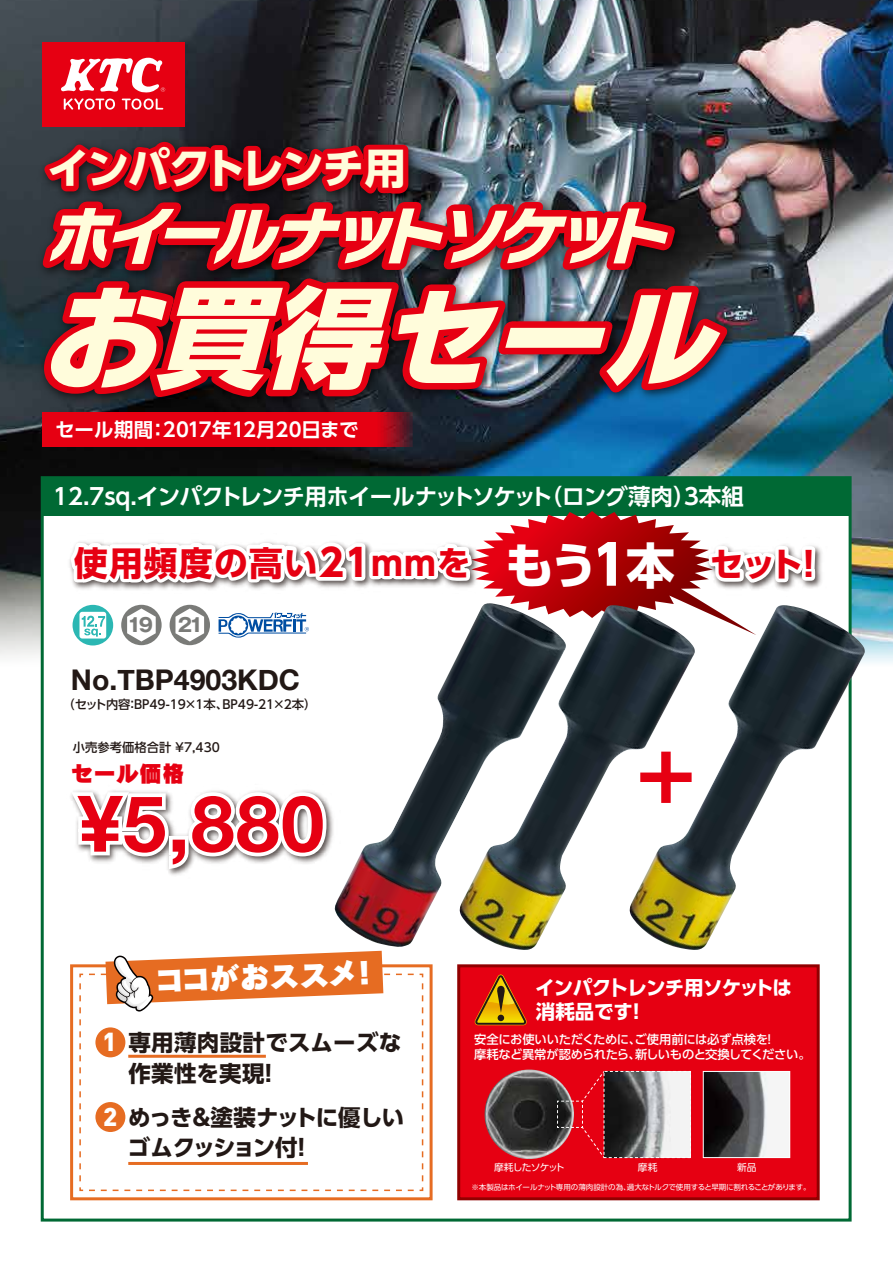
<style>
.page{position:relative;width:893px;height:1263px;background:#fff}
.page>*{position:absolute;margin:0;border:0;box-sizing:border-box;transform-origin:0 0}
.t1{font:italic 800 109.65px "UD Shin Go Pro";color:#fff}
.t2{font:700 78px "Helvetica Neue";color:#e60012}
.t3{font:700 75px "UD Shin Go Pro";color:#e60012}
.t4{font:italic 800 60.45px "Typelabo N Std";color:#fff}
.t5{font:700 42px "UD Shin Go Pro";letter-spacing:-.04em;color:#fff}
.t6{font:700 33.75px "UD Shin Go Pro";letter-spacing:.035em;color:#e60012}
.t7{font:30px "Rodin Pro UB";color:#fff}
.t8{font:700 28.5px "Helvetica Neue";color:#221815}
.t9{font:900 25.5px "DIN";color:#fff}
.t10{font:700 22.5px "UD Shin Go Pro De";letter-spacing:-.035em;color:#fff}
.t11{font:700 22.5px/30px "UD Shin Go Pro";letter-spacing:-.05em;color:#221815}
.t12{font:700 22.5px/31.5px "UD Shin Go Pro";color:#221815}
.t13{font:22.5px "Rodin Pro UB";letter-spacing:.015em;color:#e60012}
.t14{font:700 19.5px/24px "UD Shin Go Pro";letter-spacing:-.035em;color:#fff}
.t15{font:700 19.5px "UD Shin Go Pro De";color:#fff}
.t16{font:700 18.75px "Gothic MB101 Pro";color:#7a7b78}
.t17{font:500 12.3px/15.3px "UD Shin Go Pro";letter-spacing:-.025em;color:#fff}
.t18{font:500 12.3px "UD Shin Go Pro";color:#221815}
.t19{font:9.75px "UD Shin Go Pro";letter-spacing:-.075em;color:#fff}
.t20{font:7.5px "UD Shin Go Pro";letter-spacing:-.04em;color:#fff}
.s1{font-family:"Typelabo N Std"}
.s2{font-size:37.5px}
.s3{font-size:48.75px;color:#fff}
.s4{font-size:54.3px;color:#fff}
</style>
<div class="page">
<img style="left:0;top:0;width:893px;height:669px">
<div style="left:41px;top:476px;width:811px;height:745px;background:#fff;border:3px solid #006934"></div>
<div style="left:42px;top:478px;width:808px;height:38px;background:#006934"></div>
<div style="left:70px;top:964px;width:363px;height:236px;background:#fff;border:3px solid #e66c22"></div>
<div style="left:457px;top:964px;width:363px;height:236px;background:#e60012;border:3px solid #910000"></div>
<div style="left:42px;top:42px;width:142px;height:85px;background:#e60012"></div>
<svg style="left:61px;top:58px;width:104px;height:52px"></svg>
<svg style="left:42px;top:443px;width:371px;height:4px"></svg>
<img style="left:819px;top:548px;width:3px;height:38px">
<div style="left:73px;top:605px;width:40px;height:40px;background:#2bb7b3;border-radius:50%"></div>
<img style="left:485px;top:1069px;width:89px;height:90px;border-radius:45px">
<img style="left:605px;top:1073px;width:84px;height:83px">
<img style="left:705px;top:1073px;width:83px;height:83px">
<svg style="left:557px;top:1072px;width:48px;height:87px"></svg>
<div style="left:603px;top:1071px;width:88px;height:87px;border:1px dashed #fff"></div>
<div style="left:703px;top:1071px;width:87px;height:87px;border:1px solid #fff"></div>
<svg style="left:474px;top:974px;width:53px;height:52px"></svg>
<img style="left:334px;top:655px;width:124px;height:292px">
<img style="left:458px;top:641px;width:170px;height:309px">
<img style="left:628px;top:605px;width:239px;height:345px">
<img style="left:171px;top:776px;width:170px;height:127px">
<svg style="left:70px;top:787px;width:261px;height:87px"></svg>
<svg style="left:79px;top:951px;width:345px;height:241px"></svg>
<hr style="left:128px;top:1055px;width:138px;height:3px;background:#e66c22">
<hr style="left:128px;top:1162px;width:180px;height:3px;background:#e66c22">
<div style="left:95px;top:1027px;width:30px;height:30px;background:#e66c22;border-radius:50%"></div>
<div style="left:95px;top:1102px;width:30px;height:30px;background:#e66c22;border-radius:50%"></div>
<div style="left:121px;top:605px;width:41px;height:40px;background:#7a7b78;border-radius:50%"></div>
<div style="left:170px;top:605px;width:40px;height:40px;background:#7a7b78;border-radius:50%"></div>
<svg style="left:69px;top:511px;width:750px;height:130px"></svg>
<img style="left:28px;top:126px;width:401px;height:10px">
<img style="left:10px;top:261px;width:755px;height:182px">
<img style="left:28px;top:136px;width:722px;height:269px">
<h3 class="t5" style="left:47px;top:134px;width:360px">インパクトレンチ用</h3>
<h3 class="t4" style="left:47px;top:191px;width:641px">ホイールナットソケット</h3>
<h1 class="t1" style="left:42px;top:248px;width:717px"><span class="s1">お</span>買得セール</h1>
<h3 class="t15" style="left:55px;top:414px;width:305px">セール期間：2017年12月20日まで</h3>
<h3 class="t10" style="left:53px;top:478px;width:692px">12.7sq.インパクトレンチ用ホイールナットソケット（ロング薄肉）3本組</h3>
<h3 class="t6" style="left:74px;top:535px;width:753px">使用頻度の高い<span class="s2">21</span>mmを <span class="s3">もう</span><span class="s4">1</span><span class="s3">本</span> セット！</h3>
<h3 class="t16" style="left:127px;top:609px;width:27px">19</h3>
<h3 class="t16" style="left:178px;top:609px;width:27px">21</h3>
<h3 class="t8" style="left:71px;top:658px;width:231px">No.TBP4903KDC</h3>
<p class="t18" style="left:63px;top:694px;width:255px">（セット内容：BP49-19×1本、BP49-21×2本）</p>
<p class="t18" style="left:73px;top:737px;width:148px">小売参考価格合計 ￥7,430</p>
<h3 class="t13" style="left:71px;top:757px;width:115px">セール価格</h3>
<h2 class="t2" style="left:78px;top:763px;width:248px">¥5,880</h2>
<h3 class="t7" style="left:154px;top:959px;width:227px;rotate:-2deg">ココがおススメ！</h3>
<h3 class="t9" style="left:102px;top:1025px;width:16px">1</h3>
<h3 class="t9" style="left:103px;top:1100px;width:16px">2</h3>
<h3 class="t12" style="left:128px;top:1025px;width:274px">専用薄肉設計でスムーズな作業性を実現！</h3>
<h3 class="t11" style="left:128px;top:1101px;width:278px">めっき＆塗装ナットに優しいゴムクッション付！</h3>
<h3 class="t3" style="left:628px;top:718px;width:76px">＋</h3>
<h3 class="t14" style="left:535px;top:974px;width:258px">インパク卜レンチ用ソケットは消耗品です！</h3>
<p class="t17" style="left:474px;top:1031px;width:338px">安全にお使いいただくために、ご使用前には必ず点検を！<br>摩耗など異常が認められたら、新しいものと交換してください。</p>
<p class="t19" style="left:494px;top:1159px;width:72px">摩耗したソケット</p>
<p class="t19" style="left:638px;top:1159px;width:21px">摩耗</p>
<p class="t19" style="left:737px;top:1159px;width:21px">新品</p>
<p class="t20" style="left:471px;top:1181px;width:340px">※本製品はホイールナット専用の薄肉設計の為、過大なトルクで使用すると早期に割れることがあります。</p>
</div>
